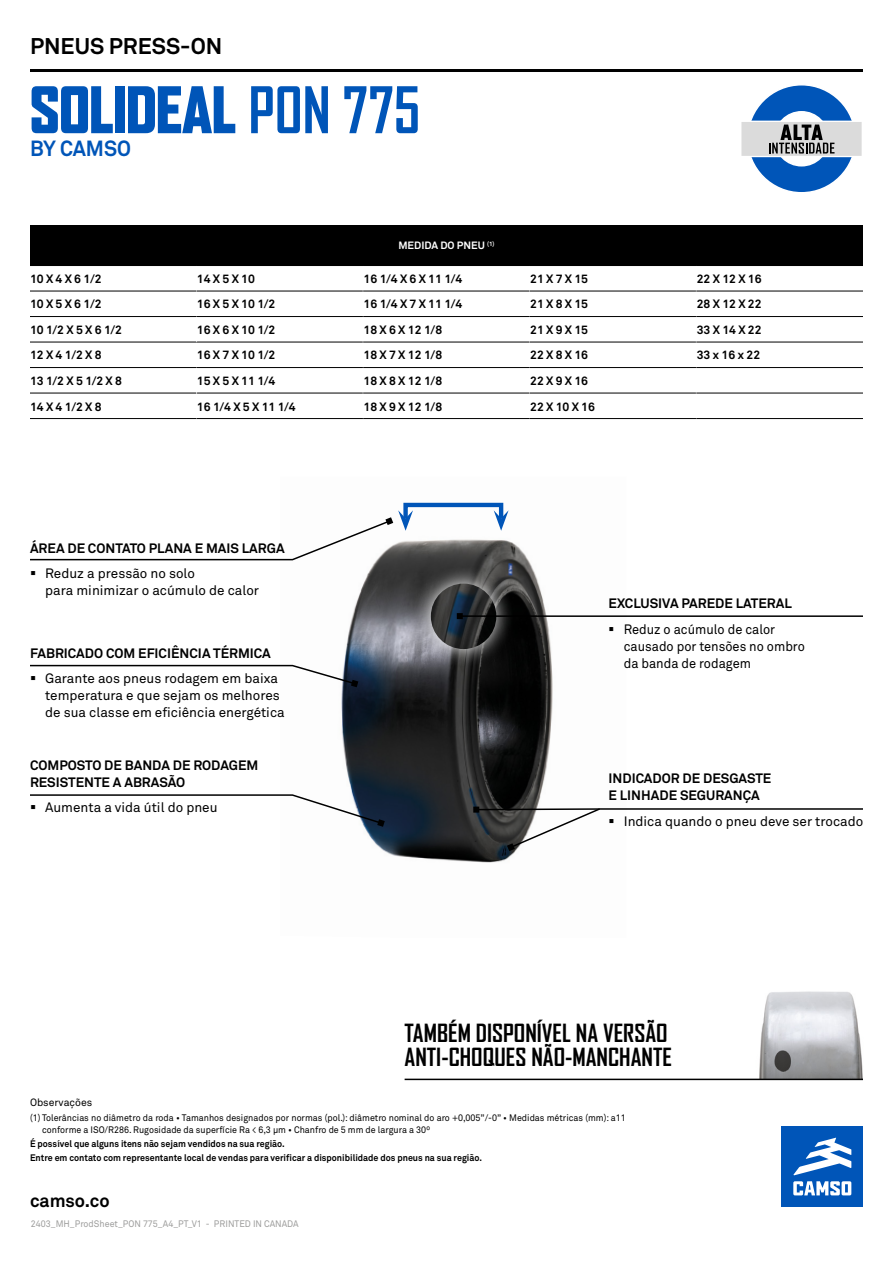
<style>
.page{position:relative;width:893px;height:1263px;background:#fff}
.page>*{position:absolute;margin:0;border:0;box-sizing:border-box;transform-origin:0 0}
.t1{font:900 61.5px "Agency FB";color:#0055b8;scale:.95 1}
.t2{font:700 24px/24px "Agency FB";color:#000}
.t3{font:700 22.5px "Akkurat Office";color:#000}
.t4{font:700 21.75px "Akkurat Office";color:#0055b8;scale:.95 1}
.t5{font:700 18px "Akkurat Office";color:#000}
.t6{font:13.5px/16.8px "Akkurat Office";color:#000}
.t7{font:700 13.5px/16.8px "Akkurat Office";color:#000}
.t8{font:13.5px/16.8px "Akkurat Office";color:#000;scale:.95 1}
.t9{font:700 12px "Akkurat Office";color:#000}
.t10{font:700 10.5px "Akkurat Office";color:#fff}
.t11{font:10.5px "Akkurat Office";color:#000}
.t12{font:9.3px/11.2px "Akkurat Office";color:#000;scale:.95 1}
.t13{font:700 9.3px/14.2px "Akkurat Office";color:#000;scale:.95 1}
.t14{font:9.3px "Akkurat Office";color:#9d9d9c;scale:.95 1}
.s1{font-weight:700}
</style>
<div class="page">
<svg style="left:741px;top:85px;width:121px;height:107px"></svg>
<hr style="left:30px;top:69px;width:833px;height:3px;background:#000">
<img style="left:731px;top:991px;width:132px;height:88px">
<hr style="left:405px;top:1079px;width:458px;height:1px;background:#000">
<img style="left:341px;top:502px;width:212px;height:361px">
<svg style="left:413px;top:566px;width:101px;height:101px;background:#515153"></svg>
<img style="left:431px;top:584px;width:65px;height:65px;border-radius:33px">
<svg style="left:475px;top:807px;width:388px;height:44px"></svg>
<div style="left:473px;top:806px;width:6px;height:7px;background:#000"></div>
<svg style="left:30px;top:664px;width:328px;height:23px"></svg>
<svg style="left:30px;top:793px;width:355px;height:34px"></svg>
<div style="left:403px;top:503px;width:100px;height:17px;border:4px solid #0055b8"></div>
<svg style="left:30px;top:510px;width:383px;height:51px"></svg>
<svg style="left:494px;top:510px;width:15px;height:21px"></svg>
<hr style="left:460px;top:615px;width:403px;height:2px;background:#000">
<svg style="left:457px;top:613px;width:6px;height:6px"></svg>
<div style="left:30px;top:225px;width:833px;height:41px;background:#000"></div>
<hr style="left:30px;top:291px;width:167px;height:1px;background:#000">
<hr style="left:197px;top:291px;width:166px;height:1px;background:#000">
<hr style="left:30px;top:316px;width:167px;height:1px;background:#000">
<hr style="left:197px;top:316px;width:166px;height:1px;background:#000">
<hr style="left:30px;top:342px;width:167px;height:1px;background:#000">
<hr style="left:197px;top:342px;width:166px;height:1px;background:#000">
<hr style="left:30px;top:367px;width:167px;height:1px;background:#000">
<hr style="left:197px;top:367px;width:166px;height:1px;background:#000">
<hr style="left:30px;top:393px;width:167px;height:1px;background:#000">
<hr style="left:197px;top:393px;width:166px;height:1px;background:#000">
<hr style="left:30px;top:418px;width:167px;height:1px;background:#000">
<hr style="left:197px;top:418px;width:166px;height:1px;background:#000">
<hr style="left:363px;top:291px;width:167px;height:1px;background:#000">
<hr style="left:363px;top:316px;width:167px;height:1px;background:#000">
<hr style="left:363px;top:342px;width:167px;height:1px;background:#000">
<hr style="left:363px;top:367px;width:167px;height:1px;background:#000">
<hr style="left:363px;top:393px;width:167px;height:1px;background:#000">
<hr style="left:363px;top:418px;width:167px;height:1px;background:#000">
<hr style="left:530px;top:291px;width:166px;height:1px;background:#000">
<hr style="left:530px;top:316px;width:166px;height:1px;background:#000">
<hr style="left:530px;top:342px;width:166px;height:1px;background:#000">
<hr style="left:530px;top:367px;width:166px;height:1px;background:#000">
<hr style="left:530px;top:393px;width:166px;height:1px;background:#000">
<hr style="left:530px;top:418px;width:166px;height:1px;background:#000">
<hr style="left:696px;top:291px;width:167px;height:1px;background:#000">
<hr style="left:696px;top:316px;width:167px;height:1px;background:#000">
<hr style="left:696px;top:342px;width:167px;height:1px;background:#000">
<hr style="left:696px;top:367px;width:167px;height:1px;background:#000">
<hr style="left:696px;top:393px;width:167px;height:1px;background:#000">
<hr style="left:696px;top:418px;width:167px;height:1px;background:#000">
<div style="left:782px;top:1126px;width:81px;height:81px;background:#0055b8"></div>
<svg style="left:793px;top:1181px;width:58px;height:14px"></svg>
<svg style="left:793px;top:1138px;width:58px;height:37px"></svg>
<h3 class="t3" style="left:30px;top:32px;width:194px">PNEUS PRESS-ON</h3>
<h1 class="t1" style="left:30px;top:74px;width:412px">SOLIDEAL <span class="s1">PON 775</span></h1>
<h3 class="t4" style="left:30px;top:135px;width:108px">BY CAMSO</h3>
<p class="t10" style="left:398px;top:239px;width:98px">MEDIDA DO PNEU <sup>(1)</sup></p>
<p class="t9" style="left:30px;top:271px;width:73px">10 X 4 X 6 1/2</p>
<p class="t9" style="left:197px;top:271px;width:59px">14 X 5 X 10</p>
<p class="t9" style="left:364px;top:271px;width:100px">16 1/4 X 6 X 11 1/4</p>
<p class="t9" style="left:530px;top:271px;width:59px">21 X 7 X 15</p>
<p class="t9" style="left:697px;top:271px;width:66px">22 X 12 X 16</p>
<p class="t9" style="left:30px;top:297px;width:73px">10 X 5 X 6 1/2</p>
<p class="t9" style="left:197px;top:297px;width:80px">16 X 5 X 10 1/2</p>
<p class="t9" style="left:364px;top:297px;width:100px">16 1/4 X 7 X 11 1/4</p>
<p class="t9" style="left:530px;top:297px;width:59px">21 X 8 X 15</p>
<p class="t9" style="left:697px;top:297px;width:66px">28 X 12 X 22</p>
<p class="t9" style="left:30px;top:322px;width:94px">10 1/2 X 5 X 6 1/2</p>
<p class="t9" style="left:197px;top:322px;width:80px">16 X 6 X 10 1/2</p>
<p class="t9" style="left:364px;top:322px;width:80px">18 X 6 X 12 1/8</p>
<p class="t9" style="left:530px;top:322px;width:59px">21 X 9 X 15</p>
<p class="t9" style="left:697px;top:322px;width:66px">33 X 14 X 22</p>
<p class="t9" style="left:30px;top:348px;width:73px">12 X 4 1/2 X 8</p>
<p class="t9" style="left:197px;top:348px;width:80px">16 X 7 X 10 1/2</p>
<p class="t9" style="left:364px;top:348px;width:80px">18 X 7 X 12 1/8</p>
<p class="t9" style="left:530px;top:348px;width:59px">22 X 8 X 16</p>
<p class="t9" style="left:697px;top:348px;width:65px">33 x 16 x 22</p>
<p class="t9" style="left:30px;top:373px;width:94px">13 1/2 X 5 1/2 X 8</p>
<p class="t9" style="left:197px;top:373px;width:80px">15 X 5 X 11 1/4</p>
<p class="t9" style="left:364px;top:373px;width:80px">18 X 8 X 12 1/8</p>
<p class="t9" style="left:530px;top:373px;width:59px">22 X 9 X 16</p>
<p class="t9" style="left:30px;top:399px;width:73px">14 X 4 1/2 X 8</p>
<p class="t9" style="left:197px;top:399px;width:100px">16 1/4 X 5 X 11 1/4</p>
<p class="t9" style="left:364px;top:399px;width:80px">18 X 9 X 12 1/8</p>
<p class="t9" style="left:530px;top:399px;width:66px">22 X 10 X 16</p>
<p class="t7" style="left:30px;top:540px;width:256px">ÁREA DE CONTATO PLANA E MAIS LARGA</p>
<p class="t6" style="left:45px;top:566px;width:215px;text-indent:-15px">▪ Reduz a pressão no solo<br>para minimizar o acúmulo de calor</p>
<p class="t7" style="left:30px;top:645px;width:242px">FABRICADO COM EFICIÊNCIA TÉRMICA</p>
<p class="t6" style="left:45px;top:670px;width:241px;text-indent:-15px">▪ Garante aos pneus rodagem em baixa temperatura e que sejam os melhores de sua classe em eficiência energética</p>
<p class="t7" style="left:30px;top:757px;width:230px">COMPOSTO DE BANDA DE RODAGEM<br>RESISTENTE A ABRASÃO</p>
<p class="t6" style="left:30px;top:800px;width:189px">▪ Aumenta a vida útil do pneu</p>
<p class="t7" style="left:609px;top:595px;width:185px">EXCLUSIVA PAREDE LATERAL</p>
<p class="t8" style="left:624px;top:621px;width:192px;text-indent:-15px">▪ Reduz o acúmulo de calor causado por tensões no ombro da banda de rodagem</p>
<p class="t7" style="left:609px;top:770px;width:164px">INDICADOR DE DESGASTE<br>E LINHADE SEGURANÇA</p>
<p class="t6" style="left:609px;top:813px;width:256px">▪ Indica quando o pneu deve ser trocado</p>
<h2 class="t2" style="left:405px;top:1021px;width:269px">TAMBÉM DISPONÍVEL NA VERSÃO<br>ANTI-CHOQUES NÃO-MANCHANTE</h2>
<p class="t11" style="left:30px;top:1096px;width:64px">Observações</p>
<p class="t12" style="left:42px;top:1113px;width:616px;text-indent:-12px">(1) Tolerâncias no diâmetro da roda • Tamanhos designados por normas (pol.): diâmetro nominal do aro +0,005”/-0” • Medidas métricas (mm): a11 conforme a ISO/R286. Rugosidade da superfície Ra &lt; 6,3 μm • Chanfro de 5 mm de largura a 30º</p>
<p class="t13" style="left:30px;top:1136px;width:477px">É possível que alguns itens não sejam vendidos na sua região.<br>Entre em contato com representante local de vendas para verificar a disponibilidade dos pneus na sua região.</p>
<h3 class="t5" style="left:30px;top:1189px;width:81px">camso.co</h3>
<p class="t14" style="left:31px;top:1218px;width:283px">2403_MH_ProdSheet_PON 775_A4_PT_V1 - PRINTED IN CANADA</p>
</div>
